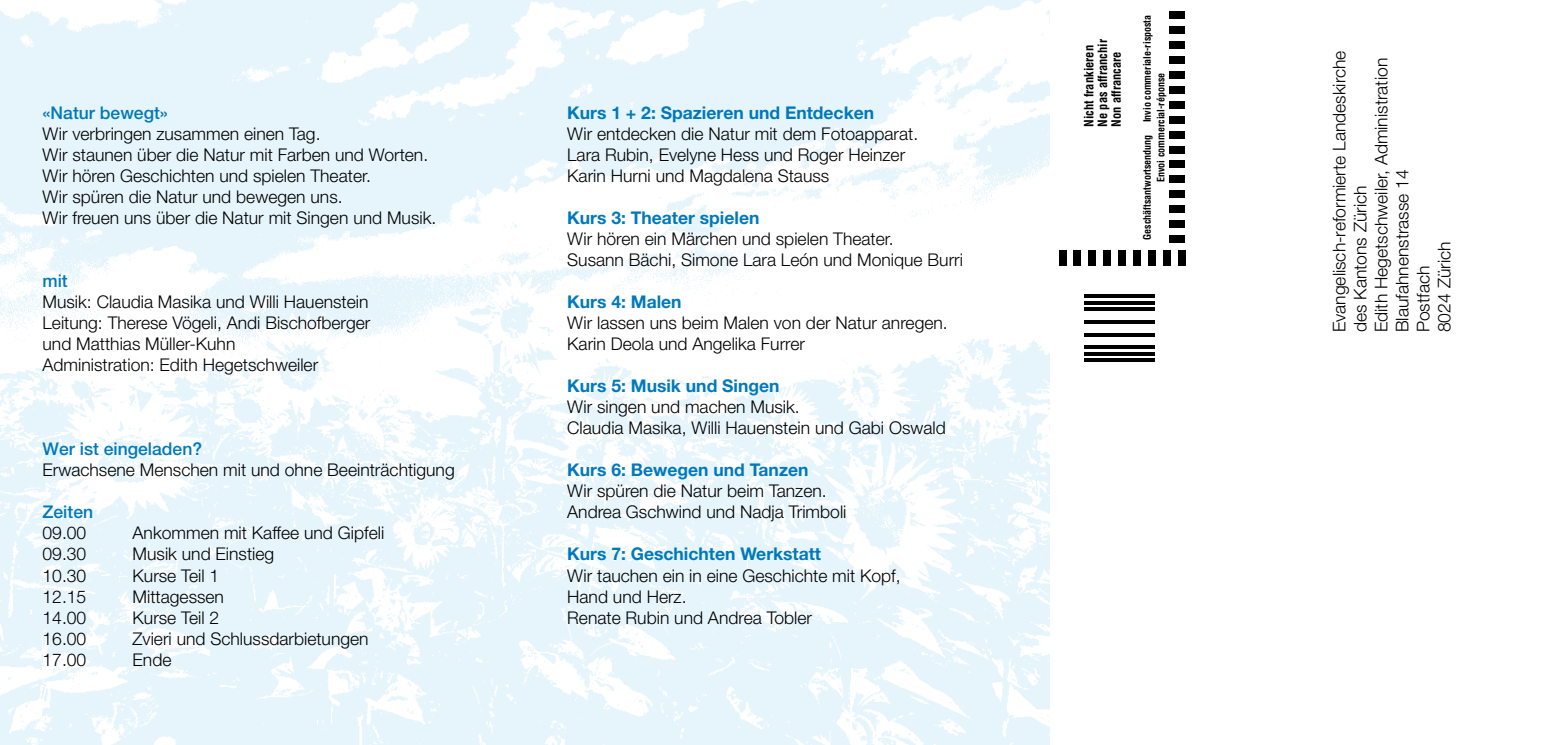
<style>
.page{position:relative;width:1567px;height:745px;background:#fff}
.page>*{position:absolute;margin:0;border:0;box-sizing:border-box;transform-origin:0 0}
.t1{font:300 17.5px/21px "Helvetica Neue LT Pro";color:#000}
.t2{font:700 17.5px "Helvetica Neue LT Pro";color:#0079bc}
.t3{font:500 17.5px "Helvetica Neue LT Pro";color:#0079bc}
.t4{font:700 condensed 12.5px/13.8px "Helvetica LT Std";color:#000}
.t5{font:700 condensed 10px/13.8px "Helvetica LT Std";color:#000}
</style>
<div class="page">
<img style="left:0;top:0;width:1049px;height:744px">
<hr style="left:1084px;top:358px;width:71px;height:3px;background:#000">
<hr style="left:1084px;top:352px;width:71px;height:3px;background:#000">
<hr style="left:1084px;top:345px;width:71px;height:4px;background:#000">
<hr style="left:1084px;top:333px;width:71px;height:3px;background:#000">
<hr style="left:1084px;top:320px;width:71px;height:3px;background:#000">
<hr style="left:1084px;top:307px;width:71px;height:3px;background:#000">
<hr style="left:1084px;top:301px;width:71px;height:3px;background:#000">
<hr style="left:1084px;top:294px;width:71px;height:4px;background:#000">
<div style="left:1058px;top:250px;width:8px;height:16px;background:#000"></div>
<div style="left:1073px;top:250px;width:8px;height:16px;background:#000"></div>
<div style="left:1088px;top:250px;width:7px;height:16px;background:#000"></div>
<div style="left:1103px;top:250px;width:7px;height:16px;background:#000"></div>
<div style="left:1118px;top:250px;width:7px;height:16px;background:#000"></div>
<div style="left:1133px;top:250px;width:7px;height:16px;background:#000"></div>
<div style="left:1148px;top:250px;width:7px;height:16px;background:#000"></div>
<div style="left:1162px;top:250px;width:8px;height:16px;background:#000"></div>
<div style="left:1177px;top:250px;width:8px;height:16px;background:#000"></div>
<div style="left:1169px;top:235px;width:16px;height:7px;background:#000"></div>
<div style="left:1169px;top:220px;width:16px;height:7px;background:#000"></div>
<div style="left:1169px;top:205px;width:16px;height:8px;background:#000"></div>
<div style="left:1169px;top:190px;width:16px;height:8px;background:#000"></div>
<div style="left:1169px;top:175px;width:16px;height:8px;background:#000"></div>
<div style="left:1169px;top:161px;width:16px;height:7px;background:#000"></div>
<div style="left:1169px;top:146px;width:16px;height:7px;background:#000"></div>
<div style="left:1169px;top:131px;width:16px;height:7px;background:#000"></div>
<div style="left:1169px;top:116px;width:16px;height:7px;background:#000"></div>
<div style="left:1169px;top:101px;width:16px;height:7px;background:#000"></div>
<div style="left:1169px;top:86px;width:16px;height:8px;background:#000"></div>
<div style="left:1169px;top:71px;width:16px;height:8px;background:#000"></div>
<div style="left:1169px;top:56px;width:16px;height:8px;background:#000"></div>
<div style="left:1169px;top:41px;width:16px;height:8px;background:#000"></div>
<div style="left:1169px;top:27px;width:16px;height:7px;background:#000"></div>
<div style="left:1169px;top:12px;width:16px;height:7px;background:#000"></div>
<p class="t3" style="left:43px;top:102px;width:127px">«Natur bewegt»</p>
<p class="t1" style="left:43px;top:123px;width:395px">Wir verbringen zusammen einen Tag.<br>Wir staunen über die Natur mit Farben und Worten.<br>Wir hören Geschichten und spielen Theater.<br>Wir spüren die Natur und bewegen uns.<br>Wir freuen uns über die Natur mit Singen und Musik.</p>
<p class="t3" style="left:43px;top:270px;width:27px">mit</p>
<p class="t1" style="left:43px;top:291px;width:329px">Musik: Claudia Masika und Willi Hauenstein Leitung: Therese Vögeli, Andi Bischofberger und Matthias Müller-Kuhn<br>Administration: Edith Hegetschweiler</p>
<p class="t3" style="left:43px;top:438px;width:161px">Wer ist eingeladen?</p>
<p class="t1" style="left:43px;top:459px;width:414px">Erwachsene Menschen mit und ohne Beeinträchtigung</p>
<p class="t3" style="left:43px;top:501px;width:52px">Zeiten</p>
<p class="t1" style="left:43px;top:522px;width:45px">09.00</p>
<p class="t1" style="left:133px;top:522px;width:253px">Ankommen mit Kaffee und Gipfeli</p>
<p class="t1" style="left:43px;top:543px;width:45px">09.30</p>
<p class="t1" style="left:133px;top:543px;width:143px">Musik und Einstieg</p>
<p class="t1" style="left:43px;top:564px;width:45px">10.30</p>
<p class="t1" style="left:133px;top:564px;width:88px">Kurse Teil 1</p>
<p class="t1" style="left:43px;top:585px;width:45px">12.15</p>
<p class="t1" style="left:133px;top:585px;width:93px">Mittagessen</p>
<p class="t1" style="left:43px;top:606px;width:45px">14.00</p>
<p class="t1" style="left:133px;top:606px;width:88px">Kurse Teil 2</p>
<p class="t1" style="left:43px;top:627px;width:45px">16.00</p>
<p class="t1" style="left:133px;top:627px;width:237px">Zvieri und Schlussdarbietungen</p>
<p class="t1" style="left:43px;top:648px;width:45px">17.00</p>
<p class="t1" style="left:133px;top:648px;width:40px">Ende</p>
<p class="t2" style="left:567px;top:102px;width:308px">Kurs 1 + 2: Spazieren und Entdecken</p>
<p class="t1" style="left:567px;top:123px;width:352px">Wir entdecken die Natur mit dem Fotoapparat.<br>Lara Rubin, Evelyne Hess und Roger Heinzer<br>Karin Hurni und Magdalena Stauss</p>
<p class="t2" style="left:567px;top:207px;width:194px">Kurs 3: Theater spielen</p>
<p class="t1" style="left:567px;top:228px;width:397px">Wir hören ein Märchen und spielen Theater.<br>Susann Bächi, Simone Lara León und Monique Burri</p>
<p class="t2" style="left:567px;top:291px;width:116px">Kurs 4: Malen</p>
<p class="t1" style="left:567px;top:312px;width:382px">Wir lassen uns beim Malen von der Natur anregen.<br>Karin Deola und Angelika Furrer</p>
<p class="t2" style="left:567px;top:375px;width:214px">Kurs 5: Musik und Singen</p>
<p class="t1" style="left:567px;top:396px;width:380px">Wir singen und machen Musik.<br>Claudia Masika, Willi Hauenstein und Gabi Oswald</p>
<p class="t2" style="left:567px;top:459px;width:243px">Kurs 6: Bewegen und Tanzen</p>
<p class="t1" style="left:567px;top:480px;width:281px">Wir spüren die Natur beim Tanzen.<br>Andrea Gschwind und Nadja Trimboli</p>
<p class="t2" style="left:567px;top:543px;width:255px">Kurs 7: Geschichten Werkstatt</p>
<p class="t1" style="left:567px;top:564px;width:335px">Wir tauchen ein in eine Geschichte mit Kopf,<br>Hand und Herz.<br>Renate Rubin und Andrea Tobler</p>
<p class="t4" style="left:1081px;top:127px;width:89px;rotate:-90deg">Nicht frankieren<br>Ne pas affranchir<br>Non affrancare</p>
<p class="t5" style="left:1140px;top:182px;width:169px;text-indent:60px;rotate:-90deg">Invio commeriale-risposta<br>Envoi commercial-réponse</p>
<p class="t5" style="left:1140px;top:240px;width:106px;rotate:-90deg">Geschäftsantwortsendung</p>
<p class="t1" style="left:1328px;top:332px;width:283px;rotate:-90deg">Evangelisch-reformierte Landeskirche des Kantons Zürich<br>Edith Hegetschweiler, Administration<br>Blaufahnenstrasse 14<br>Postfach<br>8024 Zürich</p>
</div>
